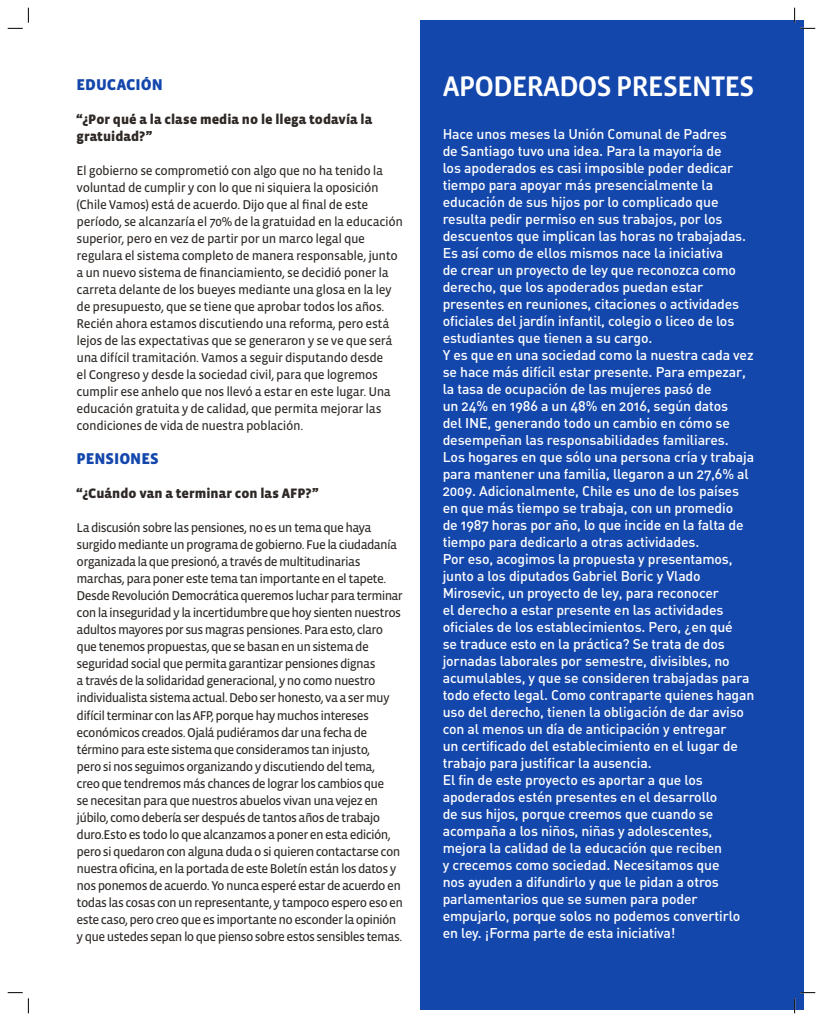
<style>
.page{position:relative;width:823px;height:1021px;background:#fff}
.page>*{position:absolute;margin:0;border:0;box-sizing:border-box;transform-origin:0 0}
.t1{font:500 29px "Vista Sans OT";letter-spacing:-.035em;color:#fff}
.t2{font:900 16px "Vista Sans OT";color:#1447ac}
.t3{font:14px/17px "DIN Medium Alternate";letter-spacing:-.01em;color:#fff}
.t4{font:900 14px/17px "Vista Sans OT";color:#2e2926}
.t5{font:13px/17px "Vista Sans OT";letter-spacing:-.045em;color:#2e2926}
</style>
<div class="page">
<div style="left:420px;top:20px;width:382px;height:989px;background:#1447ac"></div>
<svg style="left:8px;top:8px;width:21px;height:21px"></svg>
<svg style="left:8px;top:992px;width:21px;height:21px"></svg>
<svg style="left:794px;top:8px;width:20px;height:21px"></svg>
<svg style="left:793px;top:991px;width:21px;height:22px"></svg>
<p class="t2" style="left:77px;top:77px;width:88px">EDUCACIÓN</p>
<p class="t4" style="left:77px;top:111px;width:297px">“¿Por qué a la clase media no le llega todavía la gratuidad?”</p>
<p class="t5" style="left:77px;top:163px;width:327px">El gobierno se comprometió con algo que no ha tenido la voluntad de cumplir y con lo que ni siquiera la oposición (Chile Vamos) está de acuerdo. Dijo que al final de este período, se alcanzaría el 70% de la gratuidad en la educación superior, pero en vez de partir por un marco legal que regulara el sistema completo de manera responsable, junto a un nuevo sistema de financiamiento, se decidió poner la carreta delante de los bueyes mediante una glosa en la ley de presupuesto, que se tiene que aprobar todos los años.<br>Recién ahora estamos discutiendo una reforma, pero está lejos de las expectativas que se generaron y se ve que será una difícil tramitación. Vamos a seguir disputando desde<br>el Congreso y desde la sociedad civil, para que logremos cumplir ese anhelo que nos llevó a estar en este lugar. Una educación gratuita y de calidad, que permita mejorar las condiciones de vida de nuestra población.</p>
<p class="t2" style="left:77px;top:451px;width:84px">PENSIONES</p>
<p class="t4" style="left:77px;top:485px;width:243px">“¿Cuándo van a terminar con las AFP?”</p>
<p class="t5" style="left:77px;top:520px;width:321px">La discusión sobre las pensiones, no es un tema que haya surgido mediante un programa de gobierno. Fue la ciudadanía organizada la que presionó, a través de multitudinarias marchas, para poner este tema tan importante en el tapete.</p>
<p class="t5" style="left:77px;top:588px;width:328px">Desde Revolución Democrática queremos luchar para terminar con la inseguridad y la incertidumbre que hoy sienten nuestros adultos mayores por sus magras pensiones. Para esto, claro que tenemos propuestas, que se basan en un sistema de seguridad social que permita garantizar pensiones dignas<br>a través de la solidaridad generacional, y no como nuestro individualista sistema actual. Debo ser honesto, va a ser muy difícil terminar con las AFP, porque hay muchos intereses económicos creados. Ojalá pudiéramos dar una fecha de término para este sistema que consideramos tan injusto,<br>pero si nos seguimos organizando y discutiendo del tema,<br>creo que tendremos más chances de lograr los cambios que<br>se necesitan para que nuestros abuelos vivan una vejez en júbilo, como debería ser después de tantos años de trabajo duro.Esto es todo lo que alcanzamos a poner en esta edición, pero si quedaron con alguna duda o si quieren contactarse con nuestra oficina, en la portada de este Boletín están los datos y nos ponemos de acuerdo. Yo nunca esperé estar de acuerdo en todas las cosas con un representante, y tampoco espero eso en este caso, pero creo que es importante no esconder la opinión y que ustedes sepan lo que pienso sobre estos sensibles temas.</p>
<p class="t1" style="left:442px;top:71px;width:313px">APODERADOS PRESENTES</p>
<p class="t3" style="left:442px;top:125px;width:305px">Hace unos meses la Unión Comunal de Padres<br>de Santiago tuvo una idea. Para la mayoría de<br>los apoderados es casi imposible poder dedicar tiempo para apoyar más presencialmente la educación de sus hijos por lo complicado que resulta pedir permiso en sus trabajos, por los descuentos que implican las horas no trabajadas.</p>
<p class="t3" style="left:442px;top:244px;width:298px">Es así como de ellos mismos nace la iniciativa de crear un proyecto de ley que reconozca como derecho, que los apoderados puedan estar presentes en reuniones, citaciones o actividades oficiales del jardín infantil, colegio o liceo de los estudiantes que tienen a su cargo.</p>
<p class="t3" style="left:442px;top:346px;width:312px">Y es que en una sociedad como la nuestra cada vez se hace más difícil estar presente. Para empezar, la tasa de ocupación de las mujeres pasó de<br>un 24% en 1986 a un 48% en 2016, según datos<br>del INE, generando todo un cambio en cómo se desempeñan las responsabilidades familiares.</p>
<p class="t3" style="left:442px;top:448px;width:313px">Los hogares en que sólo una persona cría y trabaja para mantener una familia, llegaron a un 27,6% al 2009. Adicionalmente, Chile es uno de los países en que más tiempo se trabaja, con un promedio<br>de 1987 horas por año, lo que incide en la falta de tiempo para dedicarlo a otras actividades.</p>
<p class="t3" style="left:442px;top:550px;width:313px">Por eso, acogimos la propuesta y presentamos, junto a los diputados Gabriel Boric y Vlado Mirosevic, un proyecto de ley, para reconocer<br>el derecho a estar presente en las actividades oficiales de los establecimientos. Pero, ¿en qué<br>se traduce esto en la práctica? Se trata de dos jornadas laborales por semestre, divisibles, no acumulables, y que se consideren trabajadas para todo efecto legal. Como contraparte quienes hagan uso del derecho, tienen la obligación de dar aviso con al menos un día de anticipación y entregar<br>un certificado del establecimiento en el lugar de trabajo para justificar la ausencia.</p>
<p class="t3" style="left:442px;top:771px;width:299px">El fin de este proyecto es aportar a que los apoderados estén presentes en el desarrollo<br>de sus hijos, porque creemos que cuando se acompaña a los niños, niñas y adolescentes, mejora la calidad de la educación que reciben<br>y crecemos como sociedad. Necesitamos que nos ayuden a difundirlo y que le pidan a otros parlamentarios que se sumen para poder empujarlo, porque solos no podemos convertirlo en ley. ¡Forma parte de esta iniciativa!</p>
</div>
